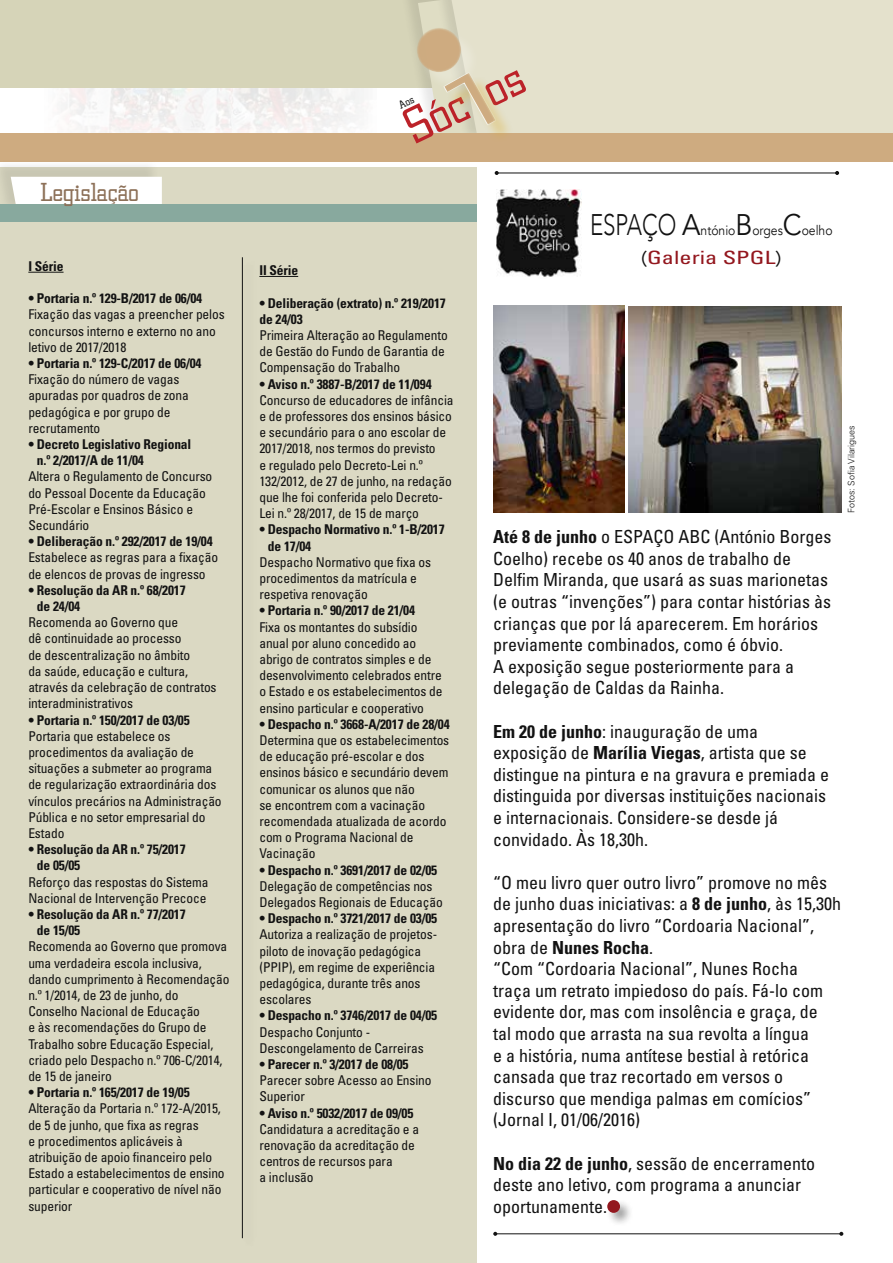
<style>
.page{position:relative;width:893px;height:1263px;background:#fff}
.page>*{position:absolute;margin:0;border:0;box-sizing:border-box;transform-origin:0 0}
.t1{font:52.2px "Civic";color:#bc2229}
.t2{font:27px "Civic";color:#8d7159}
.t3{font:condensed 18.3px "Univers";color:#93171e;scale:1.33 1}
.t4{font:condensed 18px/21.6px "Univers";color:#121212}
.t5{font:condensed 13.5px/16.2px "Univers";letter-spacing:-.01em;color:#121212}
.t6{font:700 condensed 13.5px "Univers";letter-spacing:-.01em;color:#121212}
.t7{font:13.5px "Avenir";color:#121212;scale:.9 1}
.t8{font:300 9px "Univers";color:#121212}
.s1{font-weight:700}
.s2{font-weight:300;font-size:29.7px}
.s3{font-size:29.7px}
.s4{font-family:"Avenir";font-weight:300;font-stretch:normal;color:#121212}
</style>
<div class="page">
<img style="left:61px;top:88px;width:303px;height:45px">
<div style="left:0;top:0;width:892px;height:88px;background:#d6d4b8"></div>
<div style="left:591px;top:0;width:302px;height:133px;background:#e4e1cc"></div>
<div style="left:0;top:133px;width:893px;height:29px;background:#ceab80"></div>
<div style="left:0;top:168px;width:476px;height:1095px;background:#dbd9c3"></div>
<div style="left:0;top:158px;width:159px;height:56px;background:#121212;opacity:.1"></div>
<div style="left:11px;top:177px;width:151px;height:27px;background:#fff"></div>
<div style="left:0;top:204px;width:476px;height:17px;background:#88a99e"></div>
<img style="left:496px;top:190px;width:86px;height:87px">
<hr style="left:497px;top:172px;width:340px;height:1px;background:#121212">
<svg style="left:495px;top:171px;width:4px;height:4px"></svg>
<svg style="left:835px;top:171px;width:4px;height:4px"></svg>
<hr style="left:495px;top:1233px;width:346px;height:1px;background:#121212">
<svg style="left:493px;top:1232px;width:4px;height:4px"></svg>
<svg style="left:839px;top:1232px;width:4px;height:4px"></svg>
<hr style="left:28px;top:272px;width:36px;height:1px;background:#121212">
<hr style="left:259px;top:276px;width:39px;height:1px;background:#121212">
<div style="left:606px;top:1198px;width:28px;height:28px;background:#121212;opacity:.44"></div>
<div style="left:607px;top:1200px;width:13px;height:13px;background:#93171e;border-radius:50%"></div>
<div style="left:240px;top:257px;width:17px;height:993px;background:#121212;opacity:.44"></div>
<hr style="left:242px;top:257px;width:1px;height:981px;background:#121212">
<img style="left:493px;top:306px;width:132px;height:206px">
<img style="left:628px;top:307px;width:214px;height:205px">
<svg style="left:409px;top:0;width:182px;height:135px;background:#e0dac3"></svg>
<p class="t2" style="left:40px;top:177px;width:100px">Legislação</p>
<p class="t6" style="left:28px;top:258px;width:37px">I Série</p>
<p class="t5" style="left:28px;top:290px;width:198px"><span class="s1">• Portaria n.º 129-B/2017 de 06/04<br></span>Fixação das vagas a preencher pelos concursos interno e externo no ano letivo de 2017/2018</p>
<p class="t5" style="left:28px;top:355px;width:175px"><span class="s1">• Portaria n.º 129-C/2017 de 06/04<br></span>Fixação do número de vagas apuradas por quadros de zona pedagógica e por grupo de recrutamento</p>
<p class="t6" style="left:28px;top:436px;width:164px">• Decreto Legislativo Regional</p>
<p class="t6" style="left:37px;top:452px;width:109px">n.º 2/2017/A de 11/04</p>
<p class="t5" style="left:28px;top:468px;width:186px">Altera o Regulamento de Concurso</p>
<p class="t5" style="left:28px;top:485px;width:179px">do Pessoal Docente da Educação</p>
<p class="t5" style="left:28px;top:501px;width:166px">Pré-Escolar e Ensinos Básico e</p>
<p class="t5" style="left:28px;top:517px;width:63px">Secundário</p>
<p class="t5" style="left:28px;top:533px;width:191px"><span class="s1">• Deliberação n.º 292/2017 de 19/04<br></span>Estabelece as regras para a fixação de elencos de provas de ingresso</p>
<p class="t6" style="left:28px;top:582px;width:159px">• Resolução da AR n.º 68/2017</p>
<p class="t6" style="left:37px;top:598px;width:45px">de 24/04</p>
<p class="t5" style="left:28px;top:614px;width:151px">Recomenda ao Governo que</p>
<p class="t5" style="left:28px;top:630px;width:155px">dê continuidade ao processo</p>
<p class="t5" style="left:28px;top:647px;width:163px">de descentralização no âmbito</p>
<p class="t5" style="left:28px;top:663px;width:161px">da saúde, educação e cultura,</p>
<p class="t5" style="left:28px;top:679px;width:190px">através da celebração de contratos</p>
<p class="t5" style="left:28px;top:695px;width:106px">interadministrativos</p>
<p class="t5" style="left:28px;top:711px;width:195px"><span class="s1">• Portaria n.º 150/2017 de 03/05<br></span>Portaria que estabelece os procedimentos da avaliação de situações a submeter ao programa de regularização extraordinária dos vínculos precários na Administração<br>Pública e no setor empresarial do<br>Estado</p>
<p class="t6" style="left:28px;top:841px;width:159px">• Resolução da AR n.º 75/2017</p>
<p class="t6" style="left:37px;top:857px;width:45px">de 05/05</p>
<p class="t5" style="left:28px;top:873px;width:182px">Reforço das respostas do Sistema</p>
<p class="t5" style="left:28px;top:890px;width:180px">Nacional de Intervenção Precoce</p>
<p class="t6" style="left:28px;top:906px;width:159px">• Resolução da AR n.º 77/2017</p>
<p class="t6" style="left:37px;top:922px;width:45px">de 15/05</p>
<p class="t5" style="left:28px;top:938px;width:201px">Recomenda ao Governo que promova</p>
<p class="t5" style="left:28px;top:954px;width:175px">uma verdadeira escola inclusiva,</p>
<p class="t5" style="left:28px;top:971px;width:203px">dando cumprimento à Recomendação</p>
<p class="t5" style="left:28px;top:987px;width:152px">n.º 1/2014, de 23 de junho, do</p>
<p class="t5" style="left:28px;top:1003px;width:173px">Conselho Nacional de Educação</p>
<p class="t5" style="left:28px;top:1019px;width:180px">e às recomendações do Grupo de</p>
<p class="t5" style="left:28px;top:1035px;width:187px">Trabalho sobre Educação Especial,</p>
<p class="t5" style="left:28px;top:1052px;width:196px">criado pelo Despacho n.º 706-C/2014,</p>
<p class="t5" style="left:28px;top:1068px;width:85px">de 15 de janeiro</p>
<p class="t5" style="left:28px;top:1084px;width:198px"><span class="s1">• Portaria n.º 165/2017 de 19/05<br></span>Alteração da Portaria n.º 172-A/2015, de 5 de junho, que fixa as regras<br>e procedimentos aplicáveis à atribuição de apoio financeiro pelo<br>Estado a estabelecimentos de ensino particular e cooperativo de nível não superior</p>
<h1 class="t1" style="left:394px;top:104px;width:129px;rotate:-26deg">Sóc os</h1>
<p class="t6" style="left:259px;top:262px;width:40px">II Série</p>
<p class="t5" style="left:259px;top:294px;width:190px"><span class="s1">• Deliberação (extrato) n.º 219/2017 de 24/03<br></span>Primeira Alteração ao Regulamento de Gestão do Fundo de Garantia de<br>Compensação do Trabalho</p>
<p class="t5" style="left:259px;top:375px;width:196px"><span class="s1">• Aviso n.º 3887-B/2017 de 11/094<br></span>Concurso de educadores de infância e de professores dos ensinos básico e secundário para o ano escolar de 2017/2018, nos termos do previsto<br>e regulado pelo Decreto-Lei n.º 132/2012, de 27 de junho, na redação que lhe foi conferida pelo Decreto-Lei n.º 28/2017, de 15 de março</p>
<p class="t6" style="left:259px;top:521px;width:187px">• Despacho Normativo n.º 1-B/2017</p>
<p class="t6" style="left:268px;top:537px;width:45px">de 17/04</p>
<p class="t5" style="left:259px;top:554px;width:173px">Despacho Normativo que fixa os</p>
<p class="t5" style="left:259px;top:570px;width:159px">procedimentos da matrícula e</p>
<p class="t5" style="left:259px;top:586px;width:110px">respetiva renovação</p>
<p class="t5" style="left:259px;top:602px;width:185px"><span class="s1">• Portaria n.º 90/2017 de 21/04<br></span>Fixa os montantes do subsídio anual por aluno concedido ao abrigo de contratos simples e de desenvolvimento celebrados entre o Estado e os estabelecimentos de ensino particular e cooperativo</p>
<p class="t5" style="left:259px;top:716px;width:192px"><span class="s1">• Despacho n.º 3668-A/2017 de 28/04<br></span>Determina que os estabelecimentos de educação pré-escolar e dos ensinos básico e secundário devem comunicar os alunos que não<br>se encontrem com a vacinação recomendada atualizada de acordo com o Programa Nacional de<br>Vacinação</p>
<p class="t5" style="left:259px;top:861px;width:185px"><span class="s1">• Despacho n.º 3691/2017 de 02/05<br></span>Delegação de competências nos<br>Delegados Regionais de Educação</p>
<p class="t5" style="left:259px;top:910px;width:179px"><span class="s1">• Despacho n.º 3721/2017 de 03/05<br></span>Autoriza a realização de projetos&shy;piloto de inovação pedagógica (PPIP), em regime de experiência pedagógica, durante três anos escolares</p>
<p class="t5" style="left:259px;top:1007px;width:179px"><span class="s1">• Despacho n.º 3746/2017 de 04/05<br></span>Despacho Conjunto -<br>Descongelamento de Carreiras</p>
<p class="t5" style="left:259px;top:1056px;width:174px"><span class="s1">• Parecer n.º 3/2017 de 08/05<br></span>Parecer sobre Acesso ao Ensino<br>Superior</p>
<p class="t5" style="left:259px;top:1104px;width:161px"><span class="s1">• Aviso n.º 5032/2017 de 09/05<br></span>Candidatura a acreditação e a renovação da acreditação de centros de recursos para<br>a inclusão</p>
<p class="t7" style="left:590px;top:222px;width:271px"><span class="s2">ESPAÇO</span> <span class="s3">A</span>ntónio<span class="s3">B</span>orges<span class="s3">C</span>oelho</p>
<p class="t3" style="left:641px;top:246px;width:108px"><span class="s4">(</span>Galeria SPGL<span class="s4">)</span></p>
<p class="t8" style="left:846px;top:513px;width:89px;rotate:-90deg">Fotos: Sofia Vilarigues</p>
<p class="t4" style="left:493px;top:526px;width:340px"><span class="s1">Até 8 de junho</span> o ESPAÇO ABC (António Borges Coelho) recebe os 40 anos de trabalho de Delfim Miranda, que usará as suas marionetas (e outras “invenções”) para contar histórias às crianças que por lá aparecerem. Em horários previamente combinados, como é óbvio.<br>A exposição segue posteriormente para a delegação de Caldas da Rainha.</p>
<p class="t4" style="left:493px;top:720px;width:337px"><span class="s1">Em 20 de junho</span>: inauguração de uma exposição de <span class="s1">Marília Viegas</span>, artista que se distingue na pintura e na gravura e premiada e distinguida por diversas instituições nacionais e internacionais. Considere-se desde já convidado. Às 18,30h.</p>
<p class="t4" style="left:493px;top:871px;width:349px">“O meu livro quer outro livro” promove no mês de junho duas iniciativas: a <span class="s1">8 de junho</span>, às 15,30h apresentação do livro “Cordoaria Nacional”, obra de <span class="s1">Nunes Rocha</span>.<br>“Com “Cordoaria Nacional”, Nunes Rocha<br>traça um retrato impiedoso do país. Fá-lo com evidente dor, mas com insolência e graça, de<br>tal modo que arrasta na sua revolta a língua<br>e a história, numa antítese bestial à retórica cansada que traz recortado em versos o discurso que mendiga palmas em comícios” (Jornal I, 01/06/2016)</p>
<p class="t4" style="left:493px;top:1152px;width:323px"><span class="s1">No dia 22 de junho</span>, sessão de encerramento deste ano letivo, com programa a anunciar oportunamente.</p>
</div>
